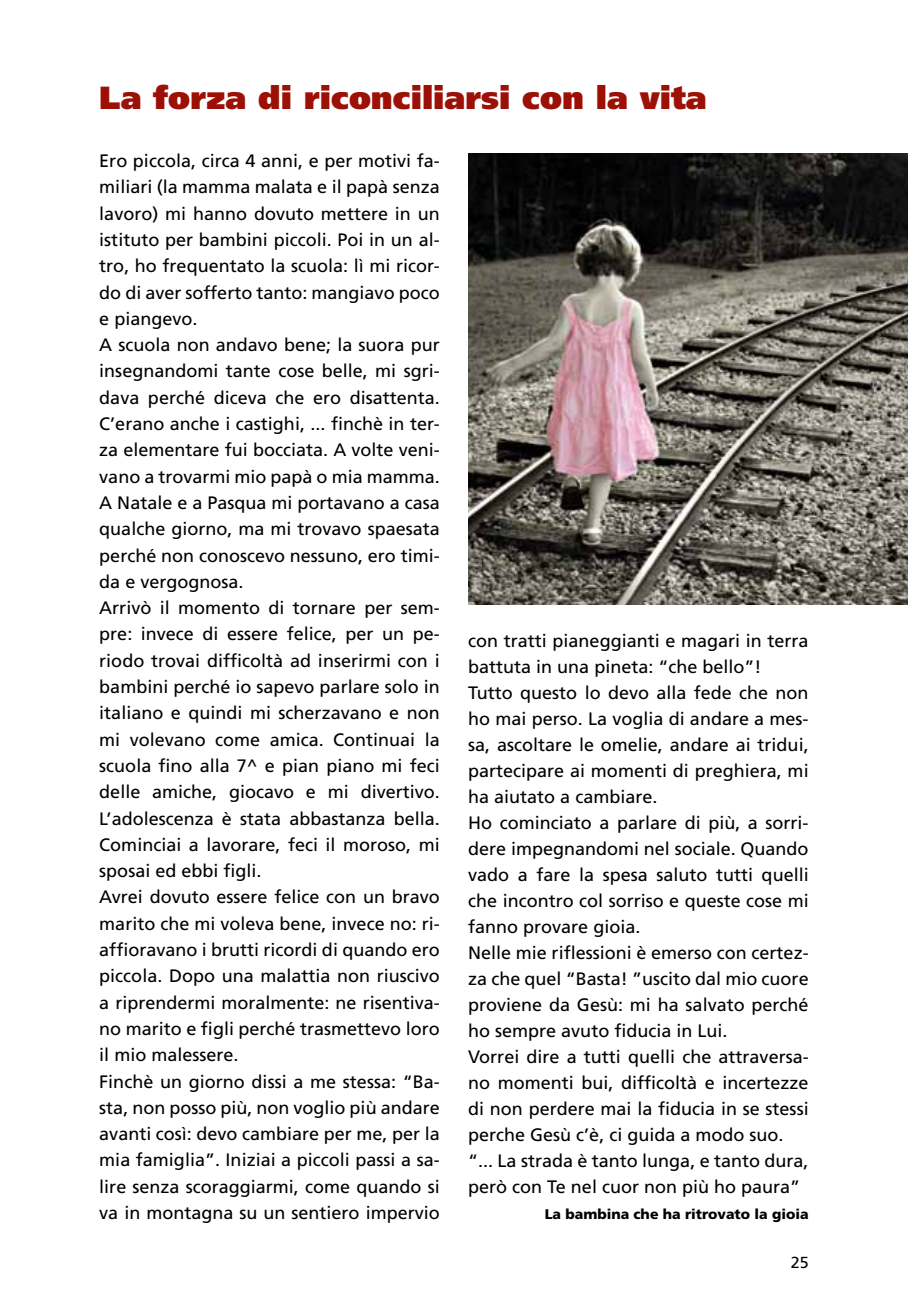
<style>
.page{position:relative;width:908px;height:1304px;background:#fff}
.page>*{position:absolute;margin:0;border:0;box-sizing:border-box;transform-origin:0 0}
.t1{font:900 32px "Frutiger";color:#9c1006}
.t2{font:18px/26.2px "Frutiger";color:#000}
.t3{font:16px "Frutiger";color:#000}
.t4{font:900 14px "Frutiger";color:#000}
</style>
<div class="page">
<img style="left:468px;top:153px;width:439px;height:451px">
<h1 class="t1" style="left:99px;top:79px;width:608px">La forza di riconciliarsi con la vita</h1>
<p class="t2" style="left:99px;top:148px;width:342px">E ro piccola, circa 4 anni, e per motivi fa&shy;miliari (la mamma malata e il papà senza lavoro) mi hanno dovuto mettere in un istituto per bambini piccoli. Poi in un al&shy;tro, ho frequentato la scuola: lì mi ricor&shy;do di aver sofferto tanto: mangiavo poco e piangevo.<br>A scuola non andavo bene; la suora pur insegnandomi tante cose belle, mi sgri&shy;dava perché diceva che ero disattenta.<br>C’erano anche i castighi, ... finchè in ter&shy;za elementare fui bocciata. A volte veni&shy;vano a trovarmi mio papà o mia mamma.<br>A Natale e a Pasqua mi portavano a casa qualche giorno, ma mi trovavo spaesata perché non conoscevo nessuno, ero timi&shy;da e vergognosa.<br>Arrivò il momento di tornare per sem&shy;pre: invece di essere felice, per un pe&shy;riodo trovai difficoltà ad inserirmi con i bambini perché io sapevo parlare solo in italiano e quindi mi scherzavano e non mi volevano come amica. Continuai la scuola fino alla 7^ e pian piano mi feci delle amiche, giocavo e mi divertivo.<br>L’adolescenza è stata abbastanza bella.<br>Cominciai a lavorare, feci il moroso, mi sposai ed ebbi figli.<br>Avrei dovuto essere felice con un bravo marito che mi voleva bene, invece no: ri&shy;affioravano i brutti ricordi di quando ero piccola. Dopo una malattia non riuscivo a riprendermi moralmente: ne risentiva&shy;no marito e figli perché trasmettevo loro il mio malessere.<br>Finchè un giorno dissi a me stessa: “Ba&shy;sta, non posso più, non voglio più andare avanti così: devo cambiare per me, per la mia famiglia”. I niziai a piccoli passi a sa&shy;lire senza scoraggiarmi, come quando si va in montagna su un sentiero impervio</p>
<p class="t2" style="left:468px;top:627px;width:342px">con tratti pianeggianti e magari in terra battuta in una pineta: “che bello”!<br>Tutto questo lo devo alla fede che non ho mai perso. La voglia di andare a mes&shy;sa, ascoltare le omelie, andare ai tridui, partecipare ai momenti di preghiera, mi ha aiutato a cambiare.<br>Ho cominciato a parlare di più, a sorri&shy;dere impegnandomi nel sociale. Quando vado a fare la spesa saluto tutti quelli che incontro col sorriso e queste cose mi fanno provare gioia.<br>Nelle mie riflessioni è emerso con certez&shy;za che quel “Basta! ”uscito dal mio cuore proviene da Gesù: mi ha salvato perché ho sempre avuto fiducia in Lui.<br>Vorrei dire a tutti quelli che attraversa&shy;no momenti bui, difficoltà e incertezze di non perdere mai la fiducia in se stessi perche Gesù c’è, ci guida a modo suo. “... La strada è tanto lunga, e tanto dura, però con Te nel cuor non più ho paura”</p>
<p class="t4" style="left:544px;top:1205px;width:265px">La bambina che ha ritrovato la gioia</p>
<p class="t3" style="left:790px;top:1253px;width:19px">25</p>
</div>
